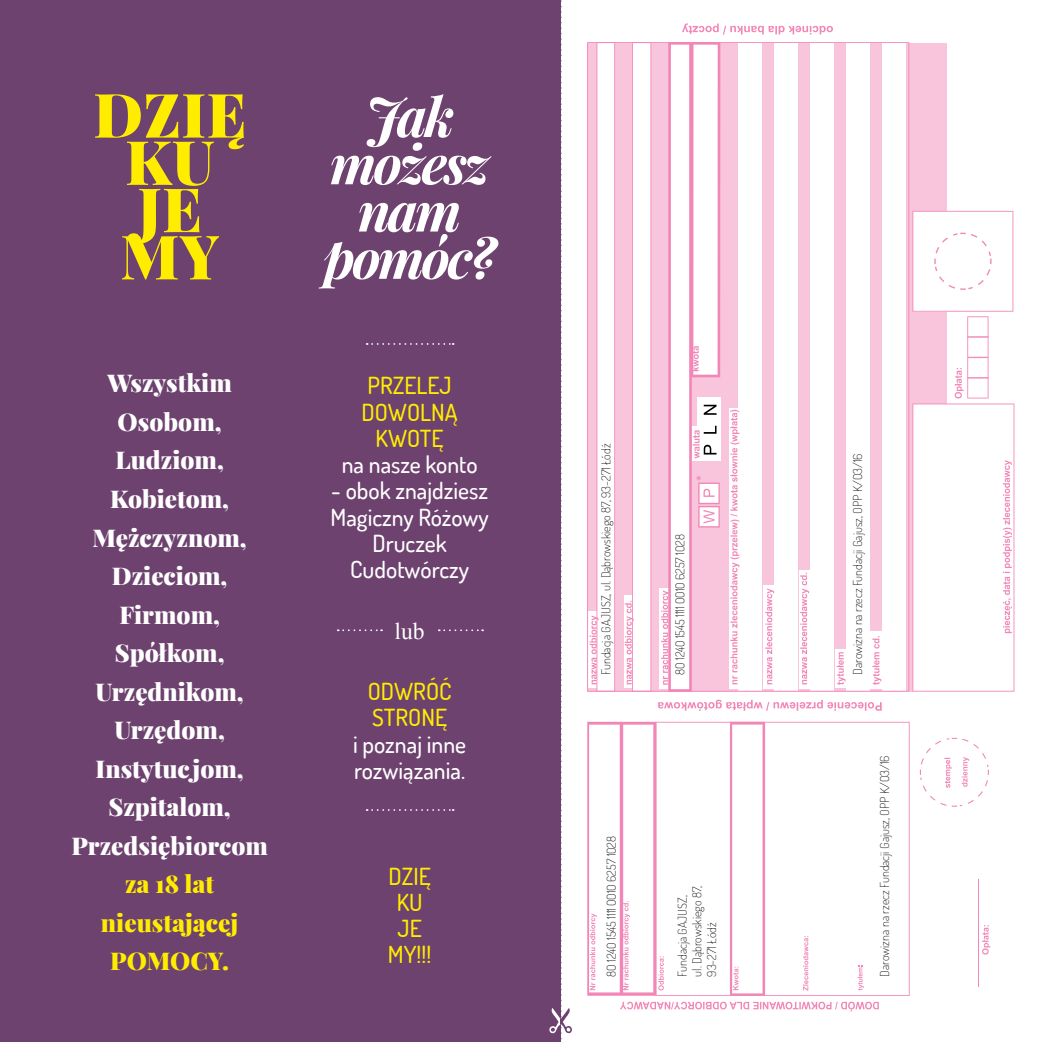
<style>
.page{position:relative;width:1042px;height:1042px;background:#fff}
.page>*{position:absolute;margin:0;border:0;box-sizing:border-box;transform-origin:0 0}
.KĄCIK_FIRMA_v12{font:900 61.25px/47.2px "Playfair Display";letter-spacing:.01em;color:#ffed00;text-align:center}
.t1{font:italic 700 53.9px/47.2px "Playfair Display";letter-spacing:-.05em;color:#fff;text-align:center}
.KĄCIK_FIRMA_v12-2{font:900 24.5px/38.5px "Playfair Display";color:#fff;text-align:center}
.t2{font:23.45px/26.2px "Dosis Gajusz Medium";color:#fff;text-align:center}
.t3{font:23.45px/26.2px "Dosis Gajusz Medium";color:#ffed00;text-align:center}
.t4{font:23.45px "Times New Roman";color:#fff}
.t5{font:300 12.25px/14.7px "Dosis Gajusz Extra";color:#000}
.s1{color:#ffed00}
.s2{color:#fff}
</style>
<div class="page">
<div style="left:0;top:0;width:561px;height:1042px;background:#6d426f"></div>
<div style="left:909px;top:43px;width:38px;height:648px;background:#f9c5dc"></div>
<svg style="left:587px;top:42px;width:322px;height:649px"></svg>
<svg style="left:912px;top:211px;width:102px;height:480px"></svg>
<svg style="left:879px;top:722px;width:30px;height:274px"></svg>
<svg style="left:920px;top:738px;width:69px;height:69px"></svg>
<svg style="left:872px;top:636px;width:9px;height:49px"></svg>
<hr style="left:978px;top:879px;width:1px;height:107px;background:#f287b7">
<svg style="left:625px;top:42px;width:26px;height:649px"></svg>
<svg style="left:590px;top:42px;width:25px;height:649px"></svg>
<svg style="left:765px;top:588px;width:9px;height:96px"></svg>
<svg style="left:800px;top:573px;width:9px;height:111px"></svg>
<svg style="left:837px;top:652px;width:8px;height:33px"></svg>
<svg style="left:658px;top:700px;width:223px;height:11px"></svg>
<svg style="left:982px;top:925px;width:8px;height:29px"></svg>
<svg style="left:682px;top:23px;width:151px;height:12px"></svg>
<svg style="left:730px;top:410px;width:9px;height:274px"></svg>
<svg style="left:661px;top:42px;width:59px;height:650px"></svg>
<svg style="left:587px;top:722px;width:292px;height:289px"></svg>
<svg style="left:367px;top:809px;width:87px;height:2px"></svg>
<svg style="left:367px;top:343px;width:87px;height:2px"></svg>
<svg style="left:338px;top:629px;width:44px;height:2px"></svg>
<svg style="left:439px;top:629px;width:44px;height:2px"></svg>
<svg style="left:549px;top:0;width:23px;height:1040px"></svg>
<p class="KĄCIK_FIRMA_v12" style="left:93px;top:90px;width:155px">DZIĘ<br>KU<br>JE<br>MY</p>
<p class="KĄCIK_FIRMA_v12-2" style="left:71px;top:364px;width:198px">Wszystkim<br>Osobom,<br>Ludziom,<br>Kobietom,<br>Mężczyznom,<br>Dzieciom,<br>Firmom,<br>Spółkom,<br>Urzędnikom,<br>Urzędom,<br>Instytucjom,<br>Szpitalom,<br>Przedsiębiorcom <span class="s1">za 18 lat nieustającej<br>POMOCY.</span></p>
<p class="t1" style="left:323px;top:91px;width:174px">Jak możesz nam pomóc?</p>
<p class="t3" style="left:342px;top:372px;width:137px">PRZELEJ<br>DOWOLNĄ<br>KWOTĘ<br><span class="s2">na nasze konto</span></p>
<p class="t2" style="left:330px;top:477px;width:160px">- obok znajdziesz<br>Magiczny Różowy<br>Druczek<br>Cudotwórczy</p>
<p class="t4" style="left:395px;top:615px;width:32px">lub</p>
<p class="t2" style="left:353px;top:678px;width:114px"><span class="s1">ODWRÓĆ<br>STRONĘ<br></span>i poznaj inne rozwiązania.</p>
<p class="t3" style="left:388px;top:862px;width:45px">DZIĘ<br>KU<br>JE<br>MY!!!</p>
<p class="t5" style="left:598px;top:675px;width:232px;rotate:-90deg">Fundacja GAJUSZ, ul. Dąbrowskiego 87, 93-271 Łódź</p>
<p class="t5" style="left:850px;top:675px;width:222px;rotate:-90deg">Darowizna na rzecz Fundacji Gajusz, OPP K/03/16</p>
<p class="t5" style="left:672px;top:675px;width:142px;rotate:-90deg">80 1240 1545 1111 0010 6257 1028</p>
<p class="t5" style="left:603px;top:976px;width:142px;rotate:-90deg">80 1240 1545 1111 0010 6257 1028</p>
<p class="t5" style="left:674px;top:976px;width:92px;rotate:-90deg">Fundacja GAJUSZ, ul. Dąbrowskiego 87,<br>93-271 Łódź</p>
<p class="t5" style="left:877px;top:976px;width:222px;rotate:-90deg">Darowizna na rzecz Fundacji Gajusz, OPP K/03/16</p>
</div>
